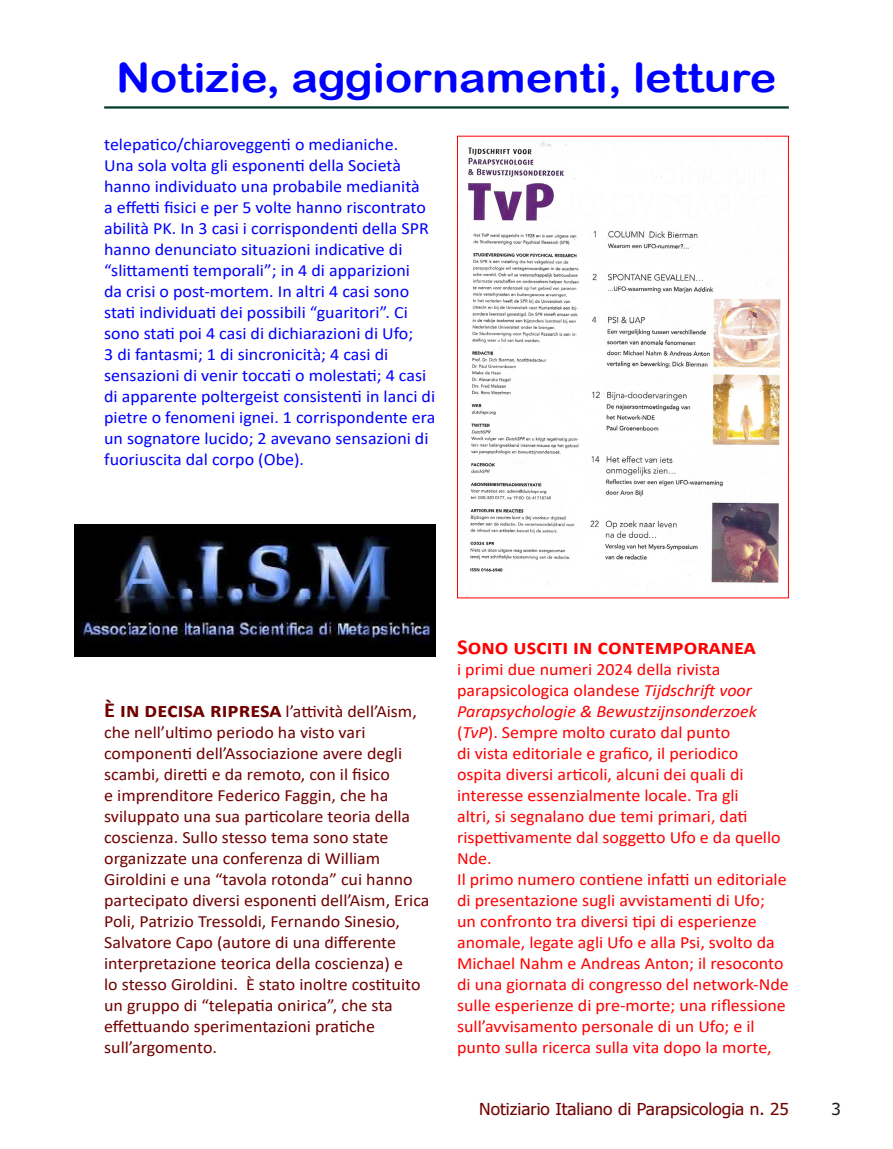
<style>
.page{position:relative;width:893px;height:1149px;background:#fff}
.page>*{position:absolute;margin:0;border:0;box-sizing:border-box;transform-origin:0 0}
.t1{font:40.5px "Arial Rounded MT Bold";color:#00f;scale:1.11 1}
.Normale{font:700 21.3px "Calibri";color:#f00;scale:1.05 1}
.Normale-2{font:17.1px/21px "Calibri";color:#f00;scale:1.05 1}
.Normale-3{font:17.1px/21px "Calibri";color:#00f;scale:1.05 1}
.Normale-4{font:17.1px/21px "Calibri";color:#720000;scale:1.05 1}
.t2{font:16.35px "Tahoma";color:#720000;scale:1.05 1}
.t3{font:16.35px "Tahoma";color:#231f20;scale:1.05 1}
.s1{font-weight:700;font-size:21.3px}
.s2{font-style:italic}
</style>
<div class="page">
<hr style="left:104px;top:106px;width:685px;height:2px;background:#003a27">
<img style="left:74px;top:524px;width:361px;height:132px">
<img style="left:467px;top:138px;width:314px;height:458px">
<div style="left:457px;top:136px;width:332px;height:462px;border:1px solid #f00"></div>
<p class="t1" style="left:116px;top:54px;width:596px">Notizie, aggiornamenti, letture</p>
<p class="Normale-3" style="left:104px;top:133px;width:317px">telepatico/chiaroveggenti o medianiche.<br>Una sola volta gli esponenti della Società hanno individuato una probabile medianità<br>a effetti fisici e per 5 volte hanno riscontrato abilità PK. In 3 casi i corrispondenti della SPR hanno denunciato situazioni indicative di “slittamenti temporali”; in 4 di apparizioni<br>da crisi o post-mortem. In altri 4 casi sono stati individuati dei possibili “guaritori”. Ci sono stati poi 4 casi di dichiarazioni di Ufo;<br>3 di fantasmi; 1 di sincronicità; 4 casi di sensazioni di venir toccati o molestati; 4 casi di apparente poltergeist consistenti in lanci di pietre o fenomeni ignei. 1 corrispondente era un sognatore lucido; 2 avevano sensazioni di fuoriuscita dal corpo (Obe).</p>
<p class="Normale-4" style="left:104px;top:700px;width:311px"><span class="s1">È in decisa ripresa</span> l’attività dell’Aism, che nell’ultimo periodo ha visto vari componenti dell’Associazione avere degli scambi, diretti e da remoto, con il fisico<br>e imprenditore Federico Faggin, che ha sviluppato una sua particolare teoria della coscienza. Sullo stesso tema sono state organizzate una conferenza di William Giroldini e una “tavola rotonda” cui hanno partecipato diversi esponenti dell’Aism, Erica Poli, Patrizio Tressoldi, Fernando Sinesio, Salvatore Capo (autore di una differente interpretazione teorica della coscienza) e<br>lo stesso Giroldini. È stato inoltre costituito un gruppo di “telepatia onirica”, che sta effettuando sperimentazioni pratiche sull’argomento.</p>
<p class="Normale" style="left:457px;top:631px;width:286px">Sono usciti in contemporanea</p>
<p class="Normale-2" style="left:457px;top:658px;width:310px">i primi due numeri 2024 della rivista parapsicologica olandese <span class="s2">Tijdschrift voor Parapsychologie &amp; Bewustzijnsonderzoek </span>(<span class="s2">TvP</span>). Sempre molto curato dal punto<br>di vista editoriale e grafico, il periodico ospita diversi articoli, alcuni dei quali di interesse essenzialmente locale. Tra gli<br>altri, si segnalano due temi primari, dati rispettivamente dal soggetto Ufo e da quello Nde.</p>
<p class="Normale-2" style="left:457px;top:868px;width:317px">Il primo numero contiene infatti un editoriale di presentazione sugli avvistamenti di Ufo;<br>un confronto tra diversi tipi di esperienze anomale, legate agli Ufo e alla Psi, svolto da Michael Nahm e Andreas Anton; il resoconto di una giornata di congresso del network-Nde sulle esperienze di pre-morte; una riflessione sull’avvisamento personale di un Ufo; e il punto sulla ricerca sulla vita dopo la morte,</p>
<p class="t2" style="left:479px;top:1098px;width:296px">Notiziario Italiano di Parapsicologia n. 25</p>
<p class="t3" style="left:831px;top:1098px;width:10px">3</p>
</div>
